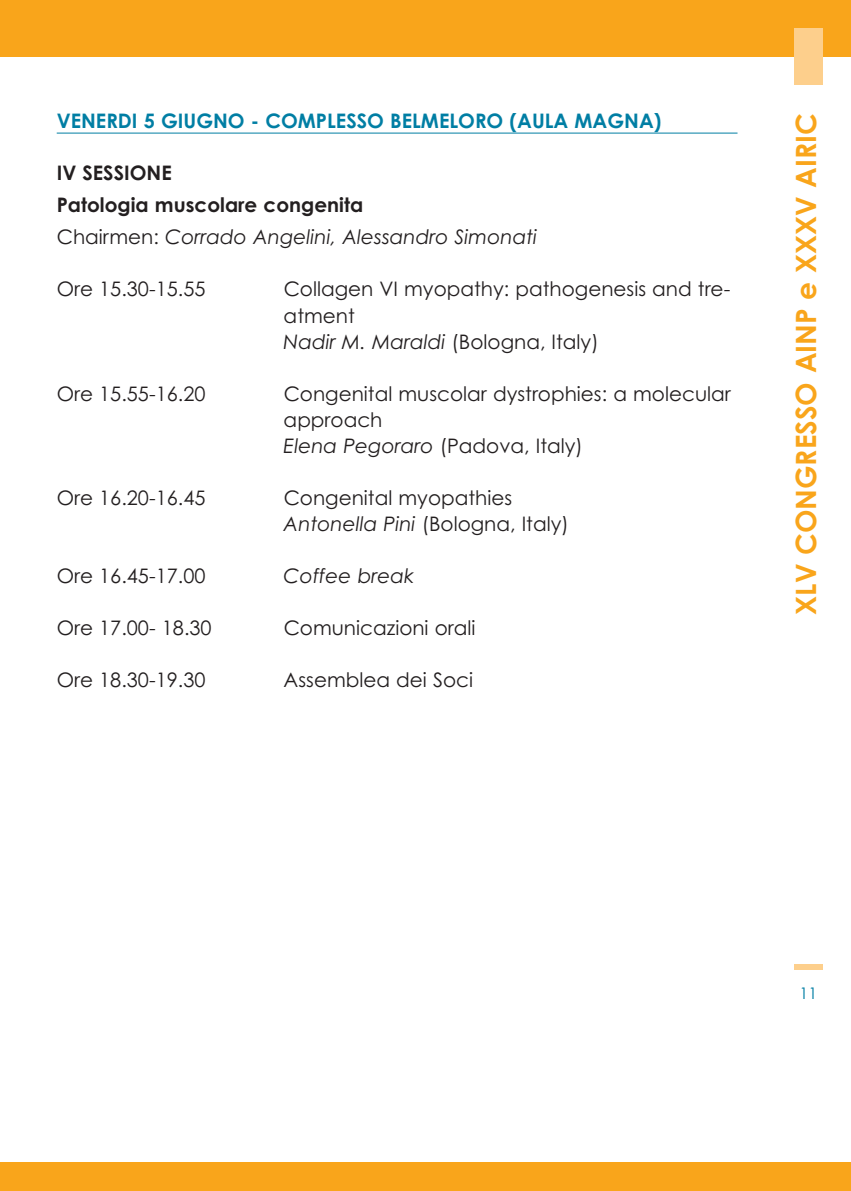
<style>
.page{position:relative;width:851px;height:1191px;background:#fff}
.page>*{position:absolute;margin:0;border:0;box-sizing:border-box;transform-origin:0 0}
.t1{font:700 28px "Century Gothic";color:#f9a51b}
.t2{font:20px/26px "Century Gothic";color:#231f20}
.t3{font:700 20px/32px "Century Gothic";color:#231f20}
.t4{font:700 20px "Century Gothic";color:#007ea4}
.t5{font:italic 20px "Century Gothic";color:#231f20}
.t6{font:16px "Century Gothic";color:#007ea4}
.s1{font-weight:400}
.s2{font-weight:400;font-style:italic}
.s3{font-style:italic}
</style>
<div class="page">
<hr style="left:57px;top:133px;width:680px;height:1px;background:#007ea4">
<div style="left:0;top:0;width:850px;height:57px;background:#f9a51b"></div>
<div style="left:0;top:1162px;width:850px;height:29px;background:#f9a51b"></div>
<div style="left:794px;top:28px;width:28px;height:57px;background:#fdcf8c"></div>
<div style="left:794px;top:964px;width:28px;height:5px;background:#fdcf8c"></div>
<p class="t4" style="left:57px;top:110px;width:606px">VENERDI 5 GIUGNO - COMPLESSO BELMELORO (AULA MAGNA)</p>
<p class="t3" style="left:57px;top:157px;width:482px">IV SESSIONE<br>Patologia muscolare congenita<br><span class="s1">Chairmen:</span> <span class="s2">Corrado Angelini, Alessandro Simonati</span></p>
<p class="t2" style="left:57px;top:276px;width:150px">Ore 15.30-15.55</p>
<p class="t2" style="left:283px;top:276px;width:448px">Collagen VI myopathy: pathogenesis and tre&shy;atment<br><span class="s3">Nadir M. Maraldi</span> (Bologna, Italy)</p>
<p class="t2" style="left:57px;top:380px;width:150px">Ore 15.55-16.20</p>
<p class="t2" style="left:283px;top:380px;width:448px">Congenital muscolar dystrophies: a molecular approach<br><span class="s3">Elena Pegoraro</span> (Padova, Italy)</p>
<p class="t2" style="left:57px;top:484px;width:150px">Ore 16.20-16.45</p>
<p class="t2" style="left:283px;top:484px;width:287px">Congenital myopathies<br><span class="s3">Antonella Pini</span> (Bologna, Italy)</p>
<p class="t2" style="left:57px;top:562px;width:150px">Ore 16.45-17.00</p>
<p class="t5" style="left:283px;top:564px;width:132px">Coffee break</p>
<p class="t2" style="left:57px;top:614px;width:156px">Ore 17.00- 18.30</p>
<p class="t2" style="left:283px;top:614px;width:193px">Comunicazioni orali</p>
<p class="t2" style="left:57px;top:666px;width:150px">Ore 18.30-19.30</p>
<p class="t2" style="left:283px;top:666px;width:191px">Assemblea dei Soci</p>
<h1 class="t1" style="left:789px;top:615px;width:503px;rotate:-90deg">XLV CONGRESSO AINP e XXXV AIRIC</h1>
<p class="t6" style="left:799px;top:984px;width:19px">11</p>
</div>
